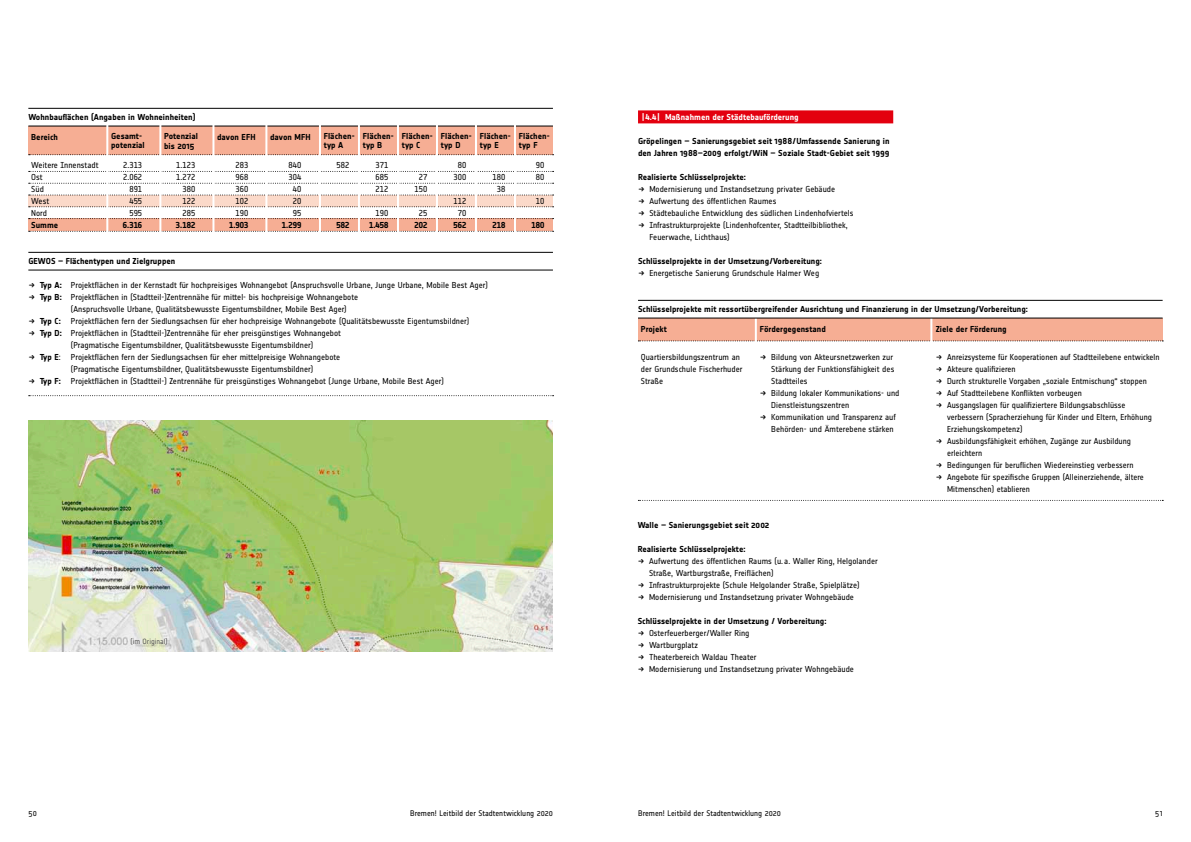
<style>
.page{position:relative;width:1191px;height:842px;background:#fff}
.page>*{position:absolute;margin:0;border:0;box-sizing:border-box;transform-origin:0 0}
.t1{font:8.5px/12px "Notes";letter-spacing:.005em;color:#000}
.t2{font:700 8.5px/9px "Notes";letter-spacing:.005em;color:#000}
.t3{font:8.5px/12px "Notes Regular Tf";letter-spacing:.01em;color:#000;text-align:center}
.t4{font:8.5px "Notes Bold Tf";letter-spacing:.01em;color:#000}
.t5{font:8.5px "Notes Bold Tf";letter-spacing:.005em;color:#fff}
.t6{font:8px "Notes";letter-spacing:.005em;color:#000}
.t7{font:7.5px "Notes";letter-spacing:.01em;color:#565655}
.s1{font-weight:700}
</style>
<div class="page">
<div style="left:638px;top:110px;width:255px;height:13px;background:#e3000f"></div>
<img style="left:28px;top:420px;width:525px;height:231px">
<div style="left:28px;top:195px;width:525px;height:12px;background:#fbd9c9"></div>
<div style="left:28px;top:126px;width:525px;height:28px;background:#f6ae94"></div>
<div style="left:28px;top:219px;width:525px;height:12px;background:#f6ae94"></div>
<svg style="left:29px;top:154px;width:524px;height:1px"></svg>
<svg style="left:29px;top:171px;width:524px;height:1px"></svg>
<svg style="left:29px;top:183px;width:524px;height:1px"></svg>
<svg style="left:29px;top:195px;width:524px;height:1px"></svg>
<svg style="left:29px;top:206px;width:524px;height:1px"></svg>
<svg style="left:29px;top:218px;width:524px;height:1px"></svg>
<svg style="left:29px;top:231px;width:524px;height:1px"></svg>
<hr style="left:28px;top:108px;width:525px;height:1px;background:#000">
<hr style="left:28px;top:126px;width:525px;height:1px;background:#000">
<hr style="left:106px;top:123px;width:2px;height:126px;background:#fff">
<hr style="left:159px;top:123px;width:2px;height:126px;background:#fff">
<hr style="left:212px;top:123px;width:2px;height:126px;background:#fff">
<hr style="left:265px;top:123px;width:2px;height:126px;background:#fff">
<hr style="left:514px;top:123px;width:2px;height:126px;background:#fff">
<hr style="left:475px;top:123px;width:2px;height:126px;background:#fff">
<hr style="left:436px;top:123px;width:2px;height:126px;background:#fff">
<hr style="left:397px;top:123px;width:2px;height:126px;background:#fff">
<hr style="left:358px;top:123px;width:2px;height:126px;background:#fff">
<hr style="left:319px;top:123px;width:2px;height:126px;background:#fff">
<div style="left:638px;top:318px;width:524px;height:23px;background:#f6ae94"></div>
<svg style="left:638px;top:341px;width:525px;height:1px"></svg>
<hr style="left:755px;top:317px;width:2px;height:189px;background:#fff">
<hr style="left:930px;top:317px;width:2px;height:189px;background:#fff">
<svg style="left:638px;top:500px;width:525px;height:1px"></svg>
<hr style="left:638px;top:300px;width:524px;height:1px;background:#000">
<hr style="left:638px;top:318px;width:524px;height:1px;background:#000">
<svg style="left:29px;top:395px;width:524px;height:1px"></svg>
<hr style="left:28px;top:252px;width:525px;height:1px;background:#000">
<hr style="left:28px;top:270px;width:525px;height:1px;background:#000">
<p class="t2" style="left:28px;top:112px;width:169px">Wohnbauflächen (Angaben in Wohneinheiten)</p>
<p class="t2" style="left:111px;top:132px;width:35px">Gesamt&shy;potenzial</p>
<p class="t3" style="left:123px;top:159px;width:21px;text-align:right">2.313<br>2.062<br>891<br>455<br>595</p>
<p class="t4" style="left:123px;top:220px;width:21px">6.316</p>
<p class="t2" style="left:441px;top:132px;width:32px">Flächen&shy;typ D</p>
<p class="t3" style="left:453px;top:159px;width:14px">80<br>300</p>
<p class="t3" style="left:453px;top:195px;width:14px">112<br>70</p>
<p class="t4" style="left:453px;top:220px;width:14px">562</p>
<p class="t2" style="left:480px;top:132px;width:32px">Flächen&shy;typ E</p>
<p class="t3" style="left:492px;top:171px;width:14px">180<br>38</p>
<p class="t4" style="left:492px;top:220px;width:14px">218</p>
<p class="t2" style="left:402px;top:132px;width:32px">Flächen&shy;typ C</p>
<p class="t3" style="left:414px;top:171px;width:14px">27<br>150</p>
<p class="t3" style="left:419px;top:207px;width:10px">25</p>
<p class="t4" style="left:414px;top:220px;width:14px">202</p>
<p class="t2" style="left:363px;top:132px;width:32px">Flächen&shy;typ B</p>
<p class="t3" style="left:375px;top:159px;width:14px;text-align:justify">371<br>685<br>212</p>
<p class="t3" style="left:375px;top:207px;width:14px">190</p>
<p class="t4" style="left:369px;top:220px;width:21px">1.458</p>
<p class="t2" style="left:324px;top:132px;width:32px">Flächen&shy;typ A</p>
<p class="t3" style="left:336px;top:159px;width:14px">582</p>
<p class="t2" style="left:164px;top:131px;width:35px;line-height:10px">Potenzial bis 2015</p>
<p class="t3" style="left:176px;top:159px;width:21px;text-align:right">1.123<br>1.272<br>380<br>122<br>285</p>
<p class="t4" style="left:176px;top:220px;width:21px">3.182</p>
<p class="t2" style="left:217px;top:133px;width:40px">davon EFH</p>
<p class="t3" style="left:235px;top:159px;width:14px;text-align:justify">283<br>968<br>360<br>102<br>190</p>
<p class="t4" style="left:229px;top:220px;width:21px">1.903</p>
<p class="t2" style="left:270px;top:133px;width:42px">davon MFH</p>
<p class="t3" style="left:288px;top:159px;width:14px">840<br>304<br>40<br>20<br>95</p>
<p class="t4" style="left:282px;top:220px;width:21px">1.299</p>
<p class="t2" style="left:31px;top:133px;width:28px">Bereich</p>
<p class="t1" style="left:31px;top:159px;width:69px">Weitere Innenstadt<br>Ost<br>Süd<br>West<br>Nord</p>
<p class="t2" style="left:31px;top:221px;width:29px">Summe</p>
<p class="t2" style="left:28px;top:256px;width:148px">GEWOS – Flächentypen und Zielgruppen</p>
<p class="t1" style="left:40px;top:279px;width:450px"><span class="s1">Typ A:</span> Projektflächen in der Kernstadt für hochpreisiges Wohnangebot (Anspruchsvolle Urbane, Junge Urbane, Mobile Best Ager)</p>
<p class="t1" style="left:40px;top:291px;width:320px"><span class="s1">Typ B:</span> Projektflächen in (Stadtteil-)Zentrennähe für mittel- bis hochpreisige Wohnangebote</p>
<p class="t1" style="left:71px;top:303px;width:277px">(Anspruchsvolle Urbane, Qualitätsbewusste Eigentumsbildner, Mobile Best Ager)</p>
<p class="t1" style="left:40px;top:315px;width:431px"><span class="s1">Typ C:</span> Projektflächen fern der Siedlungsachsen für eher hochpreisige Wohnangebote (Qualitätsbewusste Eigentumsbildner)</p>
<p class="t1" style="left:40px;top:327px;width:303px"><span class="s1">Typ D:</span> Projektflächen in (Stadtteil-)Zentrennähe für eher preisgünstiges Wohnangebot</p>
<p class="t1" style="left:71px;top:339px;width:244px">(Pragmatische Eigentumsbildner, Qualitätsbewusste Eigentumsbildner)</p>
<p class="t1" style="left:40px;top:351px;width:302px"><span class="s1">Typ E</span>: Projektflächen fern der Siedlungsachsen für eher mittelpreisige Wohnangebote</p>
<p class="t1" style="left:71px;top:363px;width:244px">(Pragmatische Eigentumsbildner, Qualitätsbewusste Eigentumsbildner)</p>
<p class="t1" style="left:40px;top:375px;width:405px"><span class="s1">Typ F:</span> Projektflächen in (Stadtteil-) Zentrennähe für preisgünstiges Wohnangebot (Junge Urbane, Mobile Best Ager)</p>
<p class="t4" style="left:336px;top:220px;width:14px">582</p>
<p class="t2" style="left:519px;top:132px;width:32px">Flächen&shy;typ F</p>
<p class="t3" style="left:536px;top:159px;width:10px;text-align:left">90<br>80</p>
<p class="t3" style="left:536px;top:195px;width:10px">10</p>
<p class="t4" style="left:531px;top:220px;width:14px">180</p>
<p class="t7" style="left:130px;top:637px;width:39px">(im Original)</p>
<p class="t5" style="left:642px;top:112px;width:158px">| 4.4 | Maßnahmen der Städtebauförderung</p>
<p class="t2" style="left:638px;top:135px;width:253px;line-height:12px">Gröpelingen – Sanierungsgebiet seit 1988/Umfassende Sanierung in den Jahren 1988–2009 erfolgt/WiN – Soziale Stadt-Gebiet seit 1999</p>
<p class="t2" style="left:638px;top:172px;width:109px">Realisierte Schlüsselprojekte:</p>
<p class="t1" style="left:649px;top:183px;width:206px">Modernisierung und Instandsetzung privater Gebäude Aufwertung des öffentlichen Raumes<br>Städtebauliche Entwicklung des südlichen Lindenhofviertels Infrastrukturprojekte (Lindenhofcenter, Stadtteilbibliothek, Feuerwache, Lichthaus)</p>
<p class="t2" style="left:638px;top:257px;width:185px">Schlüsselprojekte in der Umsetzung/Vorbereitung:</p>
<p class="t1" style="left:649px;top:267px;width:171px">Energetische Sanierung Grundschule Halmer Weg</p>
<p class="t2" style="left:638px;top:304px;width:391px">Schlüsselprojekte mit ressortübergreifender Ausrichtung und Finanzierung in der Umsetzung/Vorbereitung:</p>
<p class="t2" style="left:641px;top:324px;width:27px">Projekt</p>
<p class="t1" style="left:641px;top:351px;width:103px">Quartiersbildungszentrum an der Grundschule Fischerhuder<br>Straße</p>
<p class="t2" style="left:760px;top:324px;width:67px">Fördergegenstand</p>
<p class="t1" style="left:771px;top:351px;width:130px">Bildung von Akteursnetzwerken zur<br>Stärkung der Funktionsfähigkeit des<br>Stadtteiles<br>Bildung lokaler Kommunikations- und<br>Dienstleistungszentren<br>Kommunikation und Transparenz auf<br>Behörden- und Ämterebene stärken</p>
<p class="t2" style="left:637px;top:520px;width:133px">Walle – Sanierungsgebiet seit 2002</p>
<p class="t2" style="left:637px;top:544px;width:109px">Realisierte Schlüsselprojekte:</p>
<p class="t1" style="left:649px;top:555px;width:230px">Aufwertung des öffentlichen Raums (u. a. Waller Ring, Helgolander Straße, Wartburgstraße, Freiflächen)<br>Infrastrukturprojekte (Schule Helgolander Straße, Spielplätze)<br>Modernisierung und Instandsetzung privater Wohngebäude</p>
<p class="t2" style="left:637px;top:617px;width:190px">Schlüsselprojekte in der Umsetzung / Vorbereitung:</p>
<p class="t1" style="left:649px;top:627px;width:206px">Osterfeuerberger/Waller Ring<br>Wartburgplatz<br>Theaterbereich Waldau Theater<br>Modernisierung und Instandsetzung privater Wohngebäude</p>
<p class="t2" style="left:935px;top:324px;width:72px">Ziele der Förderung</p>
<p class="t1" style="left:947px;top:351px;width:214px">Anreizsysteme für Kooperationen auf Stadtteilebene entwickeln Akteure qualifizieren<br>Durch strukturelle Vorgaben „soziale Entmischung“ stoppen Auf Stadtteilebene Konflikten vorbeugen<br>Ausgangslagen für qualifiziertere Bildungsabschlüsse verbessern (Spracherziehung für Kinder und Eltern, Erhöhung Erziehungskompetenz)<br>Ausbildungsfähigkeit erhöhen, Zugänge zur Ausbildung erleichtern<br>Bedingungen für beruflichen Wiedereinstieg verbessern Angebote für spezifische Gruppen (Alleinerziehende, ältere Mitmenschen) etablieren</p>
<p class="t6" style="left:28px;top:809px;width:10px">50</p>
<p class="t6" style="left:410px;top:809px;width:144px">Bremen! Leitbild der Stadtentwicklung 2020</p>
<p class="t6" style="left:638px;top:809px;width:144px">Bremen! Leitbild der Stadtentwicklung 2020</p>
<p class="t6" style="left:1155px;top:809px;width:9px">51</p>
</div>
